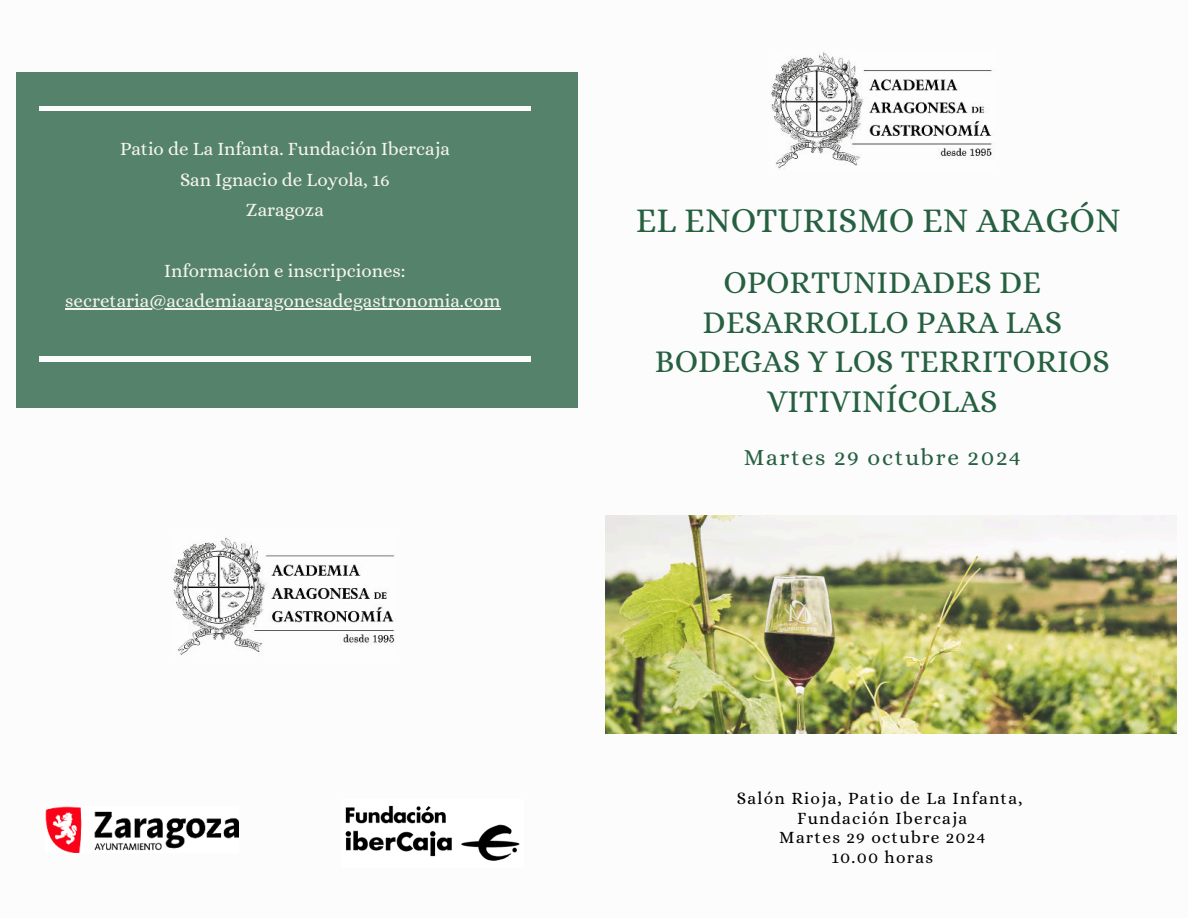
<style>
.page{position:relative;width:1188px;height:918px;background:#fff}
.page>*{position:absolute;margin:0;border:0;box-sizing:border-box;transform-origin:0 0}
.t1{font:34.95px "Alice";color:#266041}
.t2{font:31.95px/39.3px "Alice";color:#266041;text-align:center}
.t3{font:23.4px "Alice";letter-spacing:.07em;color:#266041}
.t4{font:18.9px/30.3px "Alice";color:#f5f5ef;text-align:center}
.t5{font:17.4px/19.5px "Alice";letter-spacing:.07em;color:#000;text-align:center}
</style>
<div class="page">
<div style="left:16px;top:72px;width:562px;height:336px;background:#55826a"></div>
<hr style="left:39px;top:357px;width:492px;height:4px;background:#fcfcfc">
<hr style="left:39px;top:106px;width:492px;height:4px;background:#fcfcfc">
<img style="left:771px;top:52px;width:224px;height:117px">
<img style="left:605px;top:515px;width:572px;height:218px">
<img style="left:172px;top:537px;width:224px;height:118px">
<img style="left:345px;top:805px;width:175px;height:56px">
<img style="left:45px;top:806px;width:194px;height:47px">
<hr style="left:65px;top:308px;width:435px;height:1px;background:#f5f5ef">
<p class="t4" style="left:120px;top:135px;width:331px">Patio de La Infanta. Fundación Ibercaja<br>San Ignacio de Loyola, 16<br>Zaragoza</p>
<p class="t4" style="left:65px;top:256px;width:437px">Información e inscripciones: secretaria@academiaaragonesadegastronomia.com</p>
<h1 class="t1" style="left:636px;top:201px;width:487px">EL ENOTURISMO EN ARAGÓN</h1>
<h2 class="t2" style="left:655px;top:265px;width:456px">OPORTUNIDADES DE<br>DESARROLLO PARA LAS<br>BODEGAS Y LOS TERRITORIOS<br>VITIVINÍCOLAS</h2>
<p class="t3" style="left:744px;top:445px;width:279px">Martes 29 octubre 2024</p>
<p class="t5" style="left:737px;top:790px;width:287px">Salón Rioja, Patio de La Infanta,<br>Fundación Ibercaja<br>Martes 29 octubre 2024<br>10.00 horas</p>
</div>
